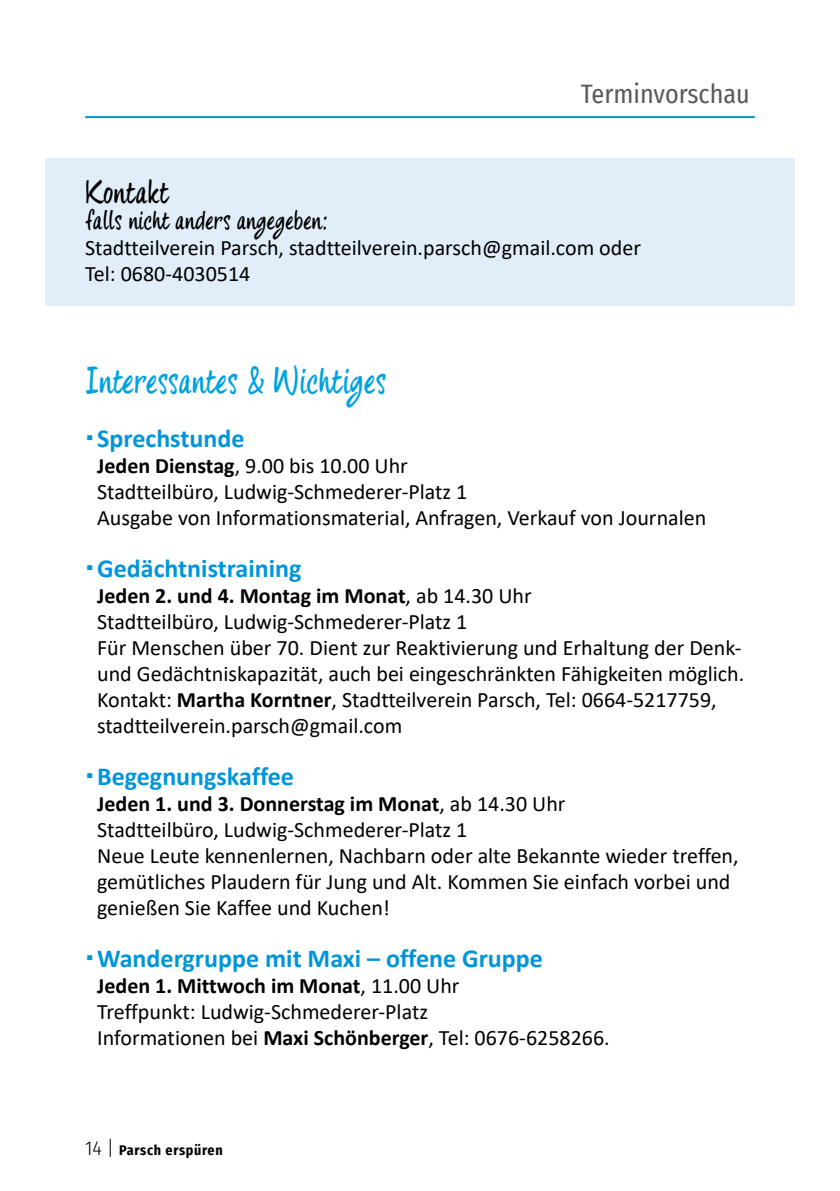
<style>
.page{position:relative;width:840px;height:1191px;background:#fff}
.page>*{position:absolute;margin:0;border:0;box-sizing:border-box;transform-origin:0 0}
.t1{font:36px "four Hand";color:#00a3df}
.t2{font:32px "four Hand";color:#000}
.t3{font:700 26px "Calibri";color:#0095da}
.t4{font:26px "four Hand";color:#000}
.t5{font:26px "Fira Sans Condensed";color:#58595b}
.t6{font:22px/26px "Calibri";color:#000}
.t7{font:700 14px "Fira Sans Condensed";letter-spacing:.05em;color:#000}
.s1{font-weight:700}
.s2{font-weight:300;font-size:20px}
</style>
<div class="page">
<div style="left:45px;top:158px;width:749px;height:148px;background:#e1eef9"></div>
<hr style="left:85px;top:116px;width:669px;height:2px;background:#0095da">
<p class="t5" style="left:580px;top:74px;width:170px">Terminvorschau</p>
<h2 class="t2" style="left:85px;top:174px;width:85px">Kontakt</h2>
<p class="t4" style="left:85px;top:205px;width:243px">falls nicht anders angegeben:</p>
<p class="t6" style="left:85px;top:234px;width:557px">Stadtteilverein Parsch, stadtteilverein.parsch@gmail.com oder<br>Tel: 0680-4030514</p>
<h1 class="t1" style="left:85px;top:359px;width:302px">Interessantes &amp; Wichtiges</h1>
<p class="t3" style="left:97px;top:420px;width:149px">Sprechstunde</p>
<p class="t6" style="left:97px;top:452px;width:610px"><span class="s1">Jeden Dienstag</span>, 9.00 bis 10.00 Uhr<br>Stadtteilbüro, Ludwig-Schmederer-Platz 1<br>Ausgabe von Informationsmaterial, Anfragen, Verkauf von Journalen</p>
<p class="t3" style="left:97px;top:550px;width:206px">Gedächtnistraining</p>
<p class="t6" style="left:97px;top:582px;width:648px"><span class="s1">Jeden 2. und 4. Montag im Monat</span>, ab 14.30 Uhr<br>Stadtteilbüro, Ludwig-Schmederer-Platz 1<br>Für Menschen über 70. Dient zur Reaktivierung und Erhaltung der Denk&shy;und Gedächtniskapazität, auch bei eingeschränkten Fähigkeiten möglich.<br>Kontakt: <span class="s1">Martha Korntner</span>, Stadtteilverein Parsch, Tel: 0664-5217759, stadtteilverein.parsch@gmail.com</p>
<p class="t3" style="left:97px;top:758px;width:198px">Begegnungskaffee</p>
<p class="t6" style="left:97px;top:790px;width:642px"><span class="s1">Jeden 1. und 3. Donnerstag im Monat</span>, ab 14.30 Uhr<br>Stadtteilbüro, Ludwig-Schmederer-Platz 1<br>Neue Leute kennenlernen, Nachbarn oder alte Bekannte wieder treffen, gemütliches Plaudern für Jung und Alt. Kommen Sie einfach vorbei und genießen Sie Kaffee und Kuchen!</p>
<p class="t3" style="left:97px;top:940px;width:447px">Wandergruppe mit Maxi – offene Gruppe</p>
<p class="t6" style="left:97px;top:972px;width:514px"><span class="s1">Jeden 1. Mittwoch im Monat</span>, 11.00 Uhr<br>Treffpunkt: Ludwig-Schmederer-Platz<br>Informationen bei <span class="s1">Maxi Schönberger</span>, Tel: 0676-6258266.</p>
<p class="t7" style="left:85px;top:1138px;width:139px"><span class="s2">14 |</span> Parsch erspüren</p>
</div>
